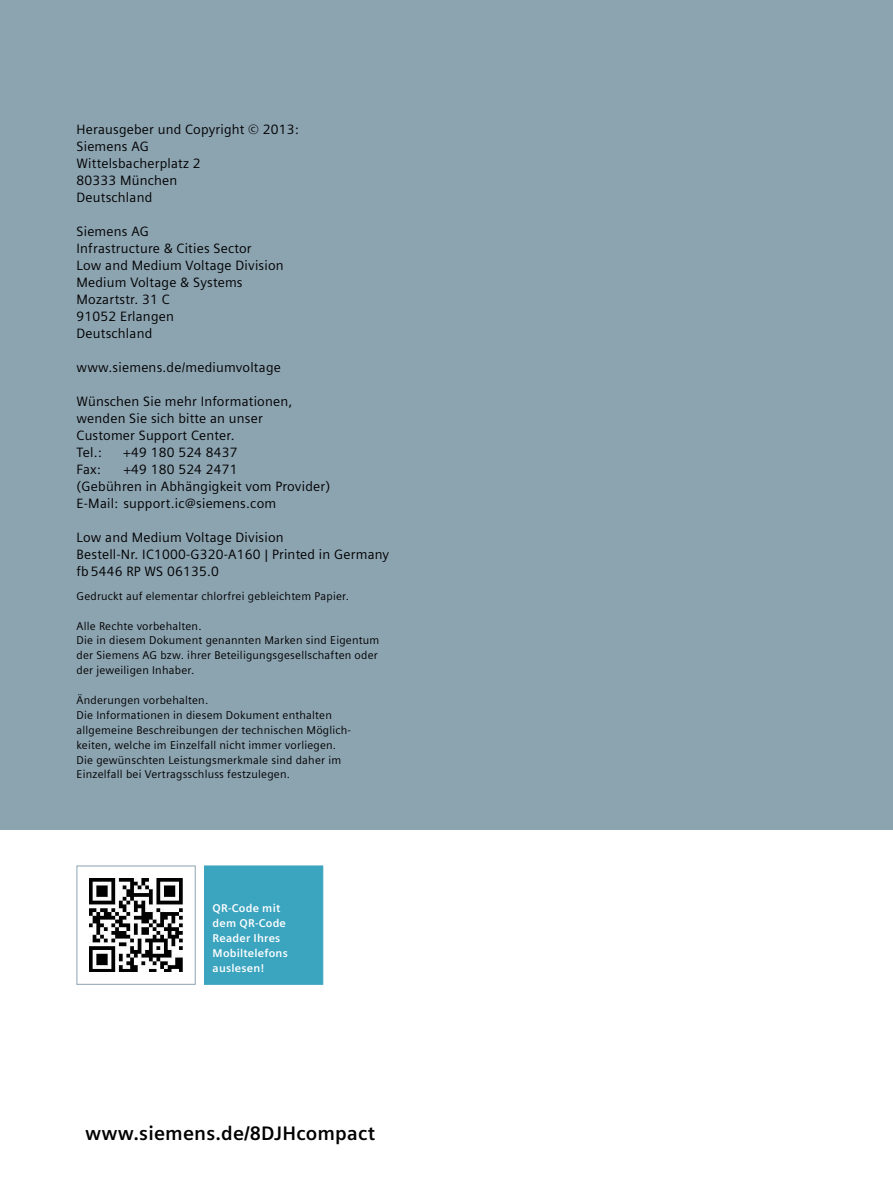
<style>
.page{position:relative;width:893px;height:1191px;background:#fff}
.page>*{position:absolute;margin:0;border:0;box-sizing:border-box;transform-origin:0 0}
.t1{font:700 19.5px "Siemens Sans";letter-spacing:.01em;color:#000}
.t2{font:13.5px/17px "Siemens Sans";letter-spacing:.015em;color:#000}
.t3{font:11.25px/14.9px "Siemens Sans";letter-spacing:.02em;color:#000}
.t4{font:700 11.25px/14.9px "Siemens Sans";letter-spacing:.02em;color:#fff}
</style>
<div class="page">
<div style="left:0;top:0;width:893px;height:829px;background:#8ca3b0"></div>
<div style="left:77px;top:865px;width:119px;height:119px;background:#fff;border:1px solid #8ca3b0"></div>
<img style="left:89px;top:878px;width:94px;height:94px">
<div style="left:204px;top:865px;width:119px;height:119px;background:#3ba4bf;border:1px solid #3ba4bf"></div>
<p class="t2" style="left:77px;top:121px;width:224px">Herausgeber und Copyright © 2013:<br>Siemens AG<br>Wittelsbacherplatz 2<br>80333 München<br>Deutschland</p>
<p class="t2" style="left:77px;top:223px;width:209px">Siemens AG<br>Infrastructure &amp; Cities Sector<br>Low and Medium Voltage Division<br>Medium Voltage &amp; Systems<br>Mozartstr. 31 C<br>91052 Erlangen<br>Deutschland</p>
<p class="t2" style="left:77px;top:359px;width:206px">www.siemens.de/mediumvoltage</p>
<p class="t2" style="left:77px;top:393px;width:217px">Wünschen Sie mehr Informationen, wenden Sie sich bitte an unser<br>Customer Support Center.<br>Tel.:</p>
<p class="t2" style="left:123px;top:444px;width:116px">+49 180 524 8437</p>
<p class="t2" style="left:77px;top:461px;width:255px;text-indent:47px">+49 180 524 2471<br>(Gebühren in Abhängigkeit vom Provider)<br>E-Mail: support.ic@siemens.com</p>
<p class="t2" style="left:77px;top:529px;width:314px">Low and Medium Voltage Division<br>Bestell-Nr. IC1000-G320-A160 | Printed in Germany fb 5446 RP WS 06135.0</p>
<p class="t3" style="left:77px;top:588px;width:274px">Gedruckt auf elementar chlorfrei gebleichtem Papier.</p>
<p class="t3" style="left:77px;top:618px;width:304px">Alle Rechte vorbehalten.<br>Die in diesem Dokument genannten Marken sind Eigentum der Siemens AG bzw. ihrer Beteiligungsgesellschaften oder der jeweiligen Inhaber.</p>
<p class="t3" style="left:77px;top:692px;width:276px">Änderungen vorbehalten.<br>Die Informationen in diesem Dokument enthalten allgemeine Beschreibungen der technischen Möglich&shy;keiten, welche im Einzelfall nicht immer vorliegen.<br>Die gewünschten Leistungsmerkmale sind daher im Einzelfall bei Vertragsschluss festzulegen.</p>
<p class="t2" style="left:77px;top:461px;width:26px">Fax:</p>
<p class="t4" style="left:213px;top:901px;width:77px">QR-Code mit dem QR-Code<br>Reader Ihres<br>Mobiltelefons auslesen!</p>
<h1 class="t1" style="left:85px;top:1122px;width:291px">www.siemens.de/8DJHcompact</h1>
</div>
